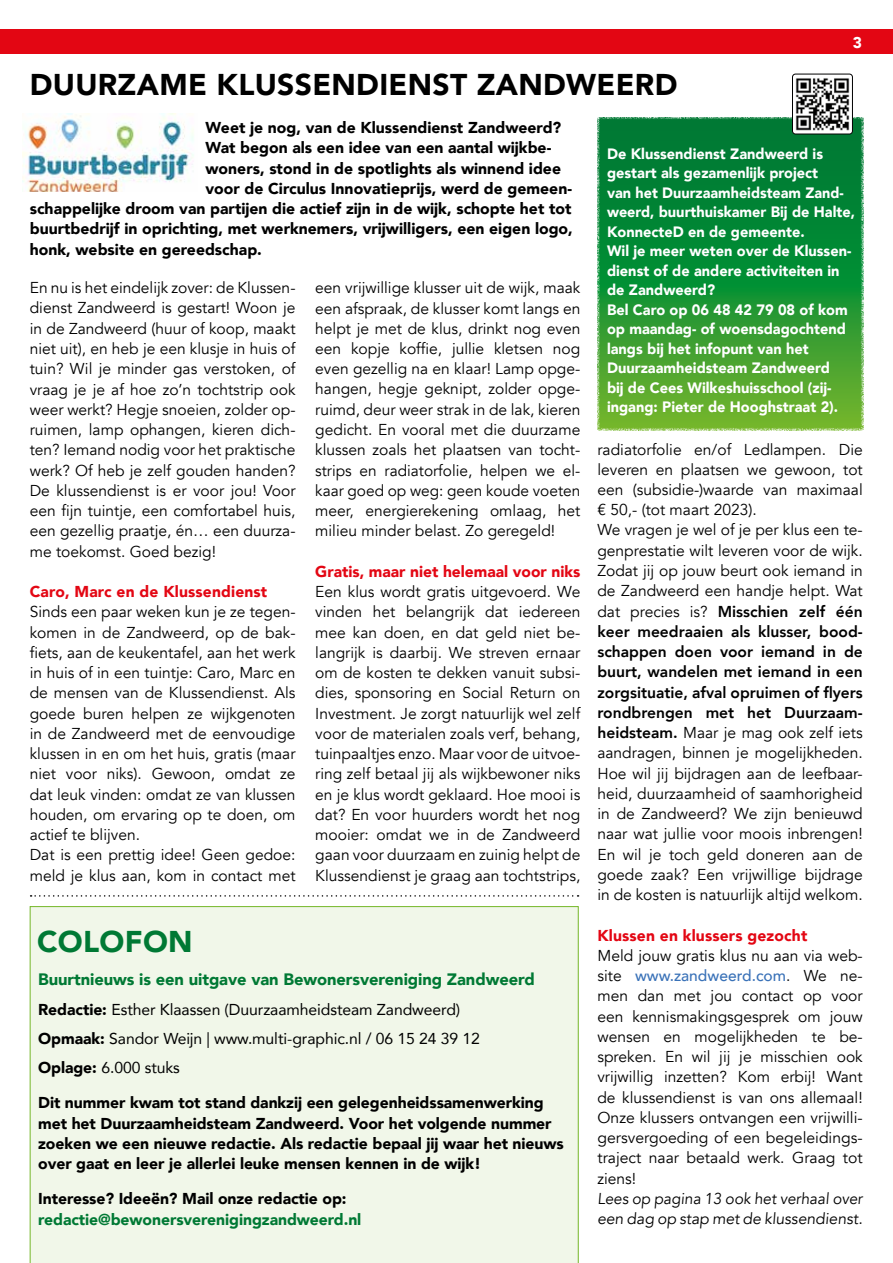
<style>
.page{position:relative;width:893px;height:1263px;background:#fff}
.page>*{position:absolute;margin:0;border:0;box-sizing:border-box;transform-origin:0 0}
.t1{font:900 30px "Avenir";letter-spacing:.01em;color:#000}
.t2{font:900 30px "Avenir";letter-spacing:.01em;color:#007934}
.t3{font:900 16.5px "Avenir";letter-spacing:-.005em;color:#007934}
.t4{font:15.75px/20.2px "Avenir";color:#000;text-align:justify}
.t5{font:900 15.75px/20.2px "Avenir";color:#000}
.t6{font:15.75px/29.2px "Avenir";letter-spacing:-.005em;color:#000}
.t7{font:900 15.75px "Avenir";letter-spacing:.01em;color:#e30613}
.t8{font:900 15.75px "Avenir";letter-spacing:-.005em;color:#007934}
.t9{font:900 15.6px "Avenir";color:#fff}
.t10{font:900 15px/19.5px "Avenir";color:#fff}
.s1{font-weight:800}
.s2{font-weight:500;color:#3a72b8}
.s3{font-weight:900}
</style>
<div class="page">
<div style="left:30px;top:906px;width:549px;height:357px;background:#f1f7e9"></div>
<svg style="left:597px;top:117px;width:266px;height:313px;background:#219334"></svg>
<div style="left:0;top:30px;width:893px;height:24px;background:#e30613"></div>
<svg style="left:31px;top:895px;width:548px;height:2px"></svg>
<img style="left:23px;top:113px;width:171px;height:78px">
<img style="left:794px;top:78px;width:57px;height:54px">
<div style="left:792px;top:74px;width:61px;height:60px;border:1px solid #000;border-radius:3px"></div>
<p class="t9" style="left:853px;top:29px;width:11px">3</p>
<h1 class="t1" style="left:30px;top:59px;width:649px">DUURZAME KLUSSENDIENST ZANDWEERD</h1>
<p class="t5" style="left:206px;top:117px;width:357px">Weet je nog, van de Klussendienst Zandweerd?</p>
<p class="t5" style="left:206px;top:137px;width:347px">Wat begon als een idee van een aantal wijkbe-</p>
<p class="t5" style="left:206px;top:158px;width:357px">woners, stond in de spotlights als winnend idee</p>
<p class="t5" style="left:206px;top:178px;width:368px">voor de Circulus Innovatieprijs, werd de gemeen-</p>
<p class="t5" style="left:30px;top:198px;width:543px">schappelijke droom van partijen die actief zijn in de wijk, schopte het tot</p>
<p class="t5" style="left:30px;top:218px;width:545px">buurtbedrijf in oprichting, met werknemers, vrijwilligers, een eigen logo,</p>
<p class="t5" style="left:30px;top:239px;width:234px">honk, website en gereedschap.</p>
<p class="t4" style="left:30px;top:278px;width:267px">En nu is het eindelijk zover: de Klussen&shy;dienst Zandweerd is gestart! Woon je in de Zandweerd (huur of koop, maakt niet uit), en heb je een klusje in huis of tuin? Wil je minder gas verstoken, of vraag je je af hoe zo’n tochtstrip ook weer werkt? Hegje snoeien, zolder op&shy;ruimen, lamp ophangen, kieren dich&shy;ten? Iemand nodig voor het praktische werk? Of heb je zelf gouden handen?<br>De klussendienst is er voor jou! Voor een fijn tuintje, een comfortabel huis, een gezellig praatje, én… een duurza&shy;me toekomst. Goed bezig!</p>
<p class="t7" style="left:30px;top:578px;width:239px">Caro, Marc en de Klussendienst</p>
<p class="t4" style="left:30px;top:602px;width:267px;text-align:left">Sinds een paar weken kun je ze tegen&shy;komen in de Zandweerd, op de bak&shy;fiets, aan de keukentafel, aan het werk in huis of in een tuintje: Caro, Marc en de mensen van de Klussendienst. Als goede buren helpen ze wijkgenoten in de Zandweerd met de eenvoudige klussen in en om het huis, gratis (maar niet voor niks). Gewoon, omdat ze dat leuk vinden: omdat ze van klussen houden, om ervaring op te doen, om actief te blijven.<br>Dat is een prettig idee! Geen gedoe: meld je klus aan, kom in contact met</p>
<p class="t10" style="left:607px;top:143px;width:250px">De Klussendienst Zandweerd is gestart als gezamenlijk project<br>van het Duurzaamheidsteam Zand&shy;weerd, buurthuiskamer Bij de Halte,<br>KonnecteD en de gemeente.<br>Wil je meer weten over de Klussen&shy;dienst of de andere activiteiten in de Zandweerd?<br>Bel Caro op 06 48 42 79 08 of kom op maandag- of woensdagochtend langs bij het infopunt van het<br>Duurzaamheidsteam Zandweerd<br>bij de Cees Wilkeshuisschool (zij&shy;ingang: Pieter de Hooghstraat 2).</p>
<p class="t4" style="left:315px;top:278px;width:267px">een vrijwillige klusser uit de wijk, maak een afspraak, de klusser komt langs en helpt je met de klus, drinkt nog even een kopje koffie, jullie kletsen nog even gezellig na en klaar! Lamp opge&shy;hangen, hegje geknipt, zolder opge&shy;ruimd, deur weer strak in de lak, kieren gedicht. En vooral met die duurzame klussen zoals het plaatsen van tocht&shy;strips en radiatorfolie, helpen we el&shy;kaar goed op weg: geen koude voeten meer, energierekening omlaag, het milieu minder belast. Zo geregeld!</p>
<p class="t7" style="left:315px;top:558px;width:267px">Gratis, maar niet helemaal voor niks</p>
<p class="t4" style="left:315px;top:582px;width:267px">Een klus wordt gratis uitgevoerd. We vinden het belangrijk dat iedereen mee kan doen, en dat geld niet be&shy;langrijk is daarbij. We streven ernaar om de kosten te dekken vanuit subsi&shy;dies, sponsoring en Social Return on Investment. Je zorgt natuurlijk wel zelf voor de materialen zoals verf, behang, tuinpaaltjes enzo. Maar voor de uitvoe&shy;ring zelf betaal jij als wijkbewoner niks en je klus wordt geklaard. Hoe mooi is dat? En voor huurders wordt het nog mooier: omdat we in de Zandweerd gaan voor duurzaam en zuinig helpt de Klussendienst je graag aan tochtstrips,</p>
<p class="t4" style="left:597px;top:439px;width:267px;text-align:left">radiatorfolie en/of Ledlampen. Die leveren en plaatsen we gewoon, tot een (subsidie-)waarde van maximaal € 50,- (tot maart 2023).<br>We vragen je wel of je per klus een te&shy;genprestatie wilt leveren voor de wijk.<br>Zodat jij op jouw beurt ook iemand in de Zandweerd een handje helpt. Wat dat precies is? <span class="s1">Misschien zelf één keer meedraaien als klusser, bood&shy;schappen doen voor iemand in de buurt, wandelen met iemand in een zorgsituatie, afval opruimen of flyers rondbrengen met het Duurzaam&shy;heidsteam.</span> Maar je mag ook zelf iets aandragen, binnen je mogelijkheden.<br>Hoe wil jij bijdragen aan de leefbaar&shy;heid, duurzaamheid of saamhorigheid in de Zandweerd? We zijn benieuwd naar wat jullie voor moois inbrengen!<br>En wil je toch geld doneren aan de goede zaak? Een vrijwillige bijdrage in de kosten is natuurlijk altijd welkom.</p>
<p class="t7" style="left:597px;top:921px;width:211px">Klussen en klussers gezocht</p>
<p class="t4" style="left:597px;top:945px;width:268px;text-align:left">Meld jouw gratis klus nu aan via web&shy;site <span class="s2">www.zandweerd.com</span>. We ne&shy;men dan met jou contact op voor een kennismakingsgesprek om jouw wensen en mogelijkheden te be&shy;spreken. En wil jij je misschien ook vrijwillig inzetten? Kom erbij! Want de klussendienst is van ons allemaal!<br>Onze klussers ontvangen een vrijwilli&shy;gersvergoeding of een begeleidings&shy;traject naar betaald werk. Graag tot ziens!<br>Lees op pagina 13 ook het verhaal over een dag op stap met de klussendienst.</p>
<h1 class="t2" style="left:37px;top:916px;width:157px">COLOFON</h1>
<p class="t3" style="left:38px;top:965px;width:498px">Buurtnieuws is een uitgave van Bewonersvereniging Zandweerd</p>
<p class="t6" style="left:38px;top:994px;width:443px"><span class="s3">Redactie:</span> Esther Klaassen (Duurzaamheidsteam Zandweerd)<br><span class="s3">Opmaak:</span> Sandor Weijn | www.multi-graphic.nl / 06 15 24 39 12<br><span class="s3">Oplage:</span> 6.000 stuks</p>
<p class="t5" style="left:38px;top:1092px;width:527px">Dit nummer kwam tot stand dankzij een gelegenheidssamenwerking met het Duurzaamheidsteam Zandweerd. Voor het volgende nummer zoeken we een nieuwe redactie. Als redactie bepaal jij waar het nieuws over gaat en leer je allerlei leuke mensen kennen in de wijk!</p>
<p class="t5" style="left:38px;top:1188px;width:310px">Interesse? Ideeën? Mail onze redactie op:</p>
<p class="t8" style="left:38px;top:1206px;width:325px">redactie@bewonersverenigingzandweerd.nl</p>
</div>
